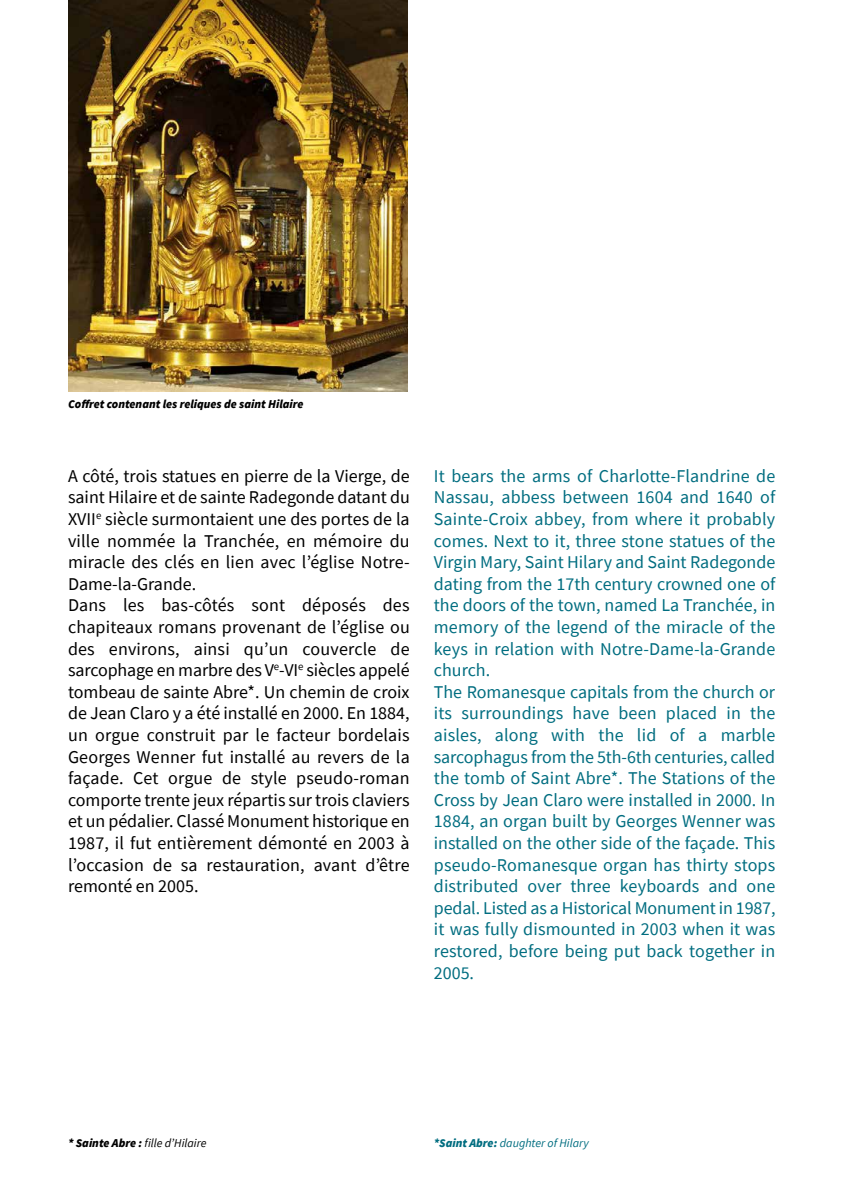
<style>
.page{position:relative;width:842px;height:1191px;background:#fff}
.page>*{position:absolute;margin:0;border:0;box-sizing:border-box;transform-origin:0 0}
.t1{font:18px/21.6px "Source Sans Pro";letter-spacing:.01em;color:#006d80}
.t2{font:18px/21.6px "Source Sans Pro";color:#000}
.t3{font:italic 900 12px "Source Sans Pro";color:#000}
.t4{font:italic 12px "Source Sans Pro";color:#006d80}
.t5{font:italic 12px "Source Sans Pro";color:#000}
.s1{font-weight:900}
</style>
<div class="page">
<img style="left:68px;top:0;width:339px;height:391px">
<p class="t3" style="left:68px;top:396px;width:237px">Coffret contenant les reliques de saint Hilaire</p>
<p class="t2" style="left:68px;top:465px;width:343px">A côté, trois statues en pierre de la Vierge, de saint Hilaire et de sainte Radegonde datant du XVII<sup>e</sup> siècle surmontaient une des portes de la ville nommée la Tranchée, en mémoire du miracle des clés en lien avec l’église Notre-Dame-la-Grande.<br>Dans les bas-côtés sont déposés des chapiteaux romans provenant de l’église ou des environs, ainsi qu’un couvercle de sarcophage en marbre des V<sup>e</sup>-VI<sup>e</sup> siècles appelé tombeau de sainte Abre*. Un chemin de croix de Jean Claro y a été installé en 2000. En 1884, un orgue construit par le facteur bordelais Georges Wenner fut installé au revers de la façade. Cet orgue de style pseudo-roman comporte trente jeux répartis sur trois claviers et un pédalier. Classé Monument historique en 1987, il fut entièrement démonté en 2003 à l’occasion de sa restauration, avant d’être remonté en 2005.</p>
<p class="t1" style="left:434px;top:465px;width:343px">It bears the arms of Charlotte-Flandrine de Nassau, abbess between 1604 and 1640 of Sainte-Croix abbey, from where it probably comes. Next to it, three stone statues of the Virgin Mary, Saint Hilary and Saint Radegonde dating from the 17th century crowned one of the doors of the town, named La Tranchée, in memory of the legend of the miracle of the keys in relation with Notre-Dame-la-Grande church.<br>The Romanesque capitals from the church or its surroundings have been placed in the aisles, along with the lid of a marble sarcophagus from the 5th-6th centuries, called the tomb of Saint Abre*. The Stations of the Cross by Jean Claro were installed in 2000. In 1884, an organ built by Georges Wenner was installed on the other side of the façade. This pseudo-Romanesque organ has thirty stops distributed over three keyboards and one pedal. Listed as a Historical Monument in 1987, it was fully dismounted in 2003 when it was restored, before being put back together in 2005.</p>
<p class="t5" style="left:68px;top:1135px;width:140px"><span class="s1">* Sainte Abre :</span> fille d’Hilaire</p>
<p class="t4" style="left:434px;top:1135px;width:156px"><span class="s1">*Saint Abre:</span> daughter of Hilary</p>
</div>
